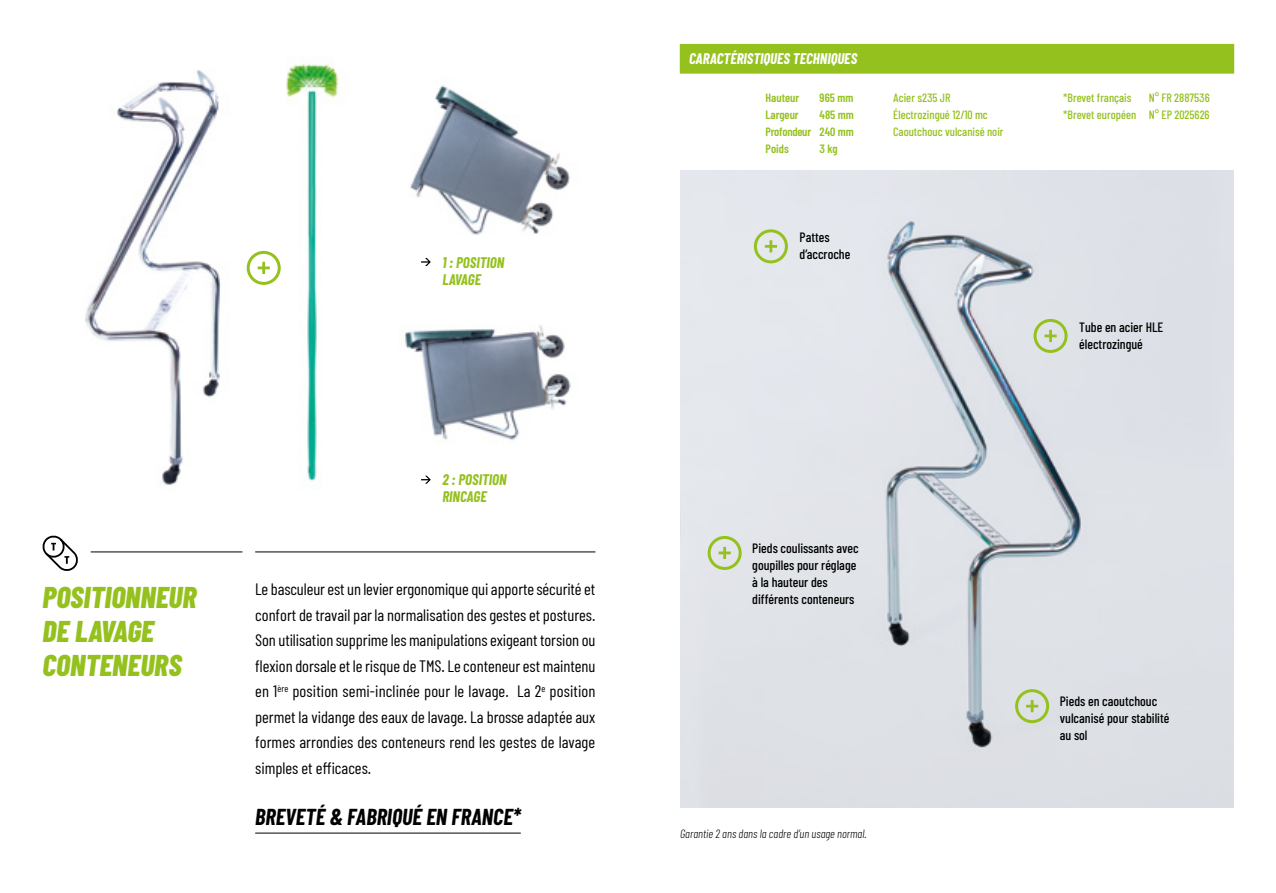
<style>
.page{position:relative;width:1276px;height:893px;background:#fff}
.page>*{position:absolute;margin:0;border:0;box-sizing:border-box;transform-origin:0 0}
.t1{font:italic 800 30px/34px "Barlow Condensed";color:#95c11f}
.t2{font:italic 700 22.5px "Barlow Condensed";color:#000}
.t3{font:16.5px/25.5px "Barlow Condensed";letter-spacing:.005em;color:#000;text-align:justify}
.t4{font:italic 700 15px/17px "Barlow Condensed";color:#95c11f}
.t5{font:italic 700 15px "Barlow Condensed";color:#fff}
.t6{font:500 13.5px/17px "Barlow Condensed";color:#000}
.t7{font:500 12px/17px "Barlow Condensed";color:#95c11f}
.t8{font:600 12px/17px "Barlow Condensed";color:#95c11f;text-align:justify}
.t9{font:italic 300 12px "Barlow Condensed";color:#000}
</style>
<div class="page">
<div style="left:680px;top:170px;width:553px;height:638px;background:#dfe2e7"></div>
<hr style="left:255px;top:833px;width:266px;height:1px;background:#000">
<svg style="left:718px;top:547px;width:13px;height:12px"></svg>
<div style="left:707px;top:536px;width:34px;height:34px;border:3px solid #95c11f;border-radius:50%"></div>
<svg style="left:1026px;top:700px;width:12px;height:12px"></svg>
<div style="left:1015px;top:689px;width:34px;height:34px;border:3px solid #95c11f;border-radius:50%"></div>
<svg style="left:1044px;top:330px;width:12px;height:12px"></svg>
<div style="left:1033px;top:319px;width:34px;height:34px;border:3px solid #95c11f;border-radius:50%"></div>
<hr style="left:91px;top:552px;width:151px;height:1px;background:#000">
<hr style="left:255px;top:552px;width:340px;height:1px;background:#000">
<svg style="left:43px;top:536px;width:35px;height:35px"></svg>
<svg style="left:421px;top:258px;width:10px;height:8px"></svg>
<svg style="left:421px;top:476px;width:10px;height:8px"></svg>
<div style="left:680px;top:44px;width:554px;height:30px;background:#95c11f;border:2px solid #95c11f"></div>
<svg style="left:765px;top:240px;width:12px;height:12px"></svg>
<div style="left:754px;top:229px;width:34px;height:34px;border:3px solid #95c11f;border-radius:50%"></div>
<img style="left:410px;top:85px;width:160px;height:150px">
<img style="left:405px;top:325px;width:166px;height:116px">
<img style="left:85px;top:70px;width:174px;height:415px">
<img style="left:276px;top:62px;width:63px;height:419px">
<svg style="left:258px;top:262px;width:12px;height:12px"></svg>
<div style="left:247px;top:251px;width:34px;height:34px;border:3px solid #95c11f;border-radius:50%"></div>
<p class="t4" style="left:442px;top:254px;width:63px">1 : POSITION<br>LAVAGE</p>
<h1 class="t1" style="left:43px;top:579px;width:155px">POSITIONNEUR<br>DE LAVAGE<br>CONTENEURS</h1>
<p class="t4" style="left:442px;top:470px;width:66px">2 : POSITION<br>RINCAGE</p>
<p class="t3" style="left:255px;top:576px;width:342px">Le basculeur est un levier ergonomique qui apporte sécurité et confort de travail par la normalisation des gestes et postures.<br>Son utilisation supprime les manipulations exigeant torsion ou flexion dorsale et le risque de TMS. Le conteneur est maintenu en 1<sup>ère</sup> position semi-inclinée pour le lavage. La 2<sup>e</sup> position permet la vidange des eaux de lavage. La brosse adaptée aux formes arrondies des conteneurs rend les gestes de lavage simples et efficaces.</p>
<h2 class="t2" style="left:255px;top:803px;width:267px">BREVETÉ &amp; FABRIQUÉ EN FRANCE*</h2>
<p class="t5" style="left:689px;top:49px;width:170px">CARACTÉRISTIQUES TECHNIQUES</p>
<p class="t8" style="left:765px;top:89px;width:35px">Hauteur</p>
<p class="t8" style="left:819px;top:89px;width:35px">965 mm</p>
<p class="t8" style="left:765px;top:106px;width:35px">Largeur</p>
<p class="t8" style="left:765px;top:106px;width:90px;text-indent:54px">485 mm Profondeur 240 mm Poids</p>
<p class="t8" style="left:819px;top:140px;width:20px">3 kg</p>
<p class="t6" style="left:799px;top:229px;width:52px">Pattes d’accroche</p>
<p class="t7" style="left:1063px;top:89px;width:148px;text-align:right">N° FR 2887536<br>*Brevet européen N° EP 2025626</p>
<p class="t7" style="left:893px;top:89px;width:112px">Acier s235 JR<br>Électrozingué 12/10 mc<br>Caoutchouc vulcanisé noir</p>
<p class="t7" style="left:1063px;top:89px;width:70px">*Brevet français</p>
<p class="t6" style="left:1079px;top:318px;width:86px">Tube en acier HLE électrozingué</p>
<p class="t6" style="left:752px;top:539px;width:108px">Pieds coulissants avec goupilles pour réglage à la hauteur des différents conteneurs</p>
<p class="t9" style="left:680px;top:826px;width:188px">Garantie 2 ans dans la cadre d’un usage normal.</p>
<p class="t6" style="left:1059px;top:692px;width:111px">Pieds en caoutchouc vulcanisé pour stabilité au sol</p>
</div>
